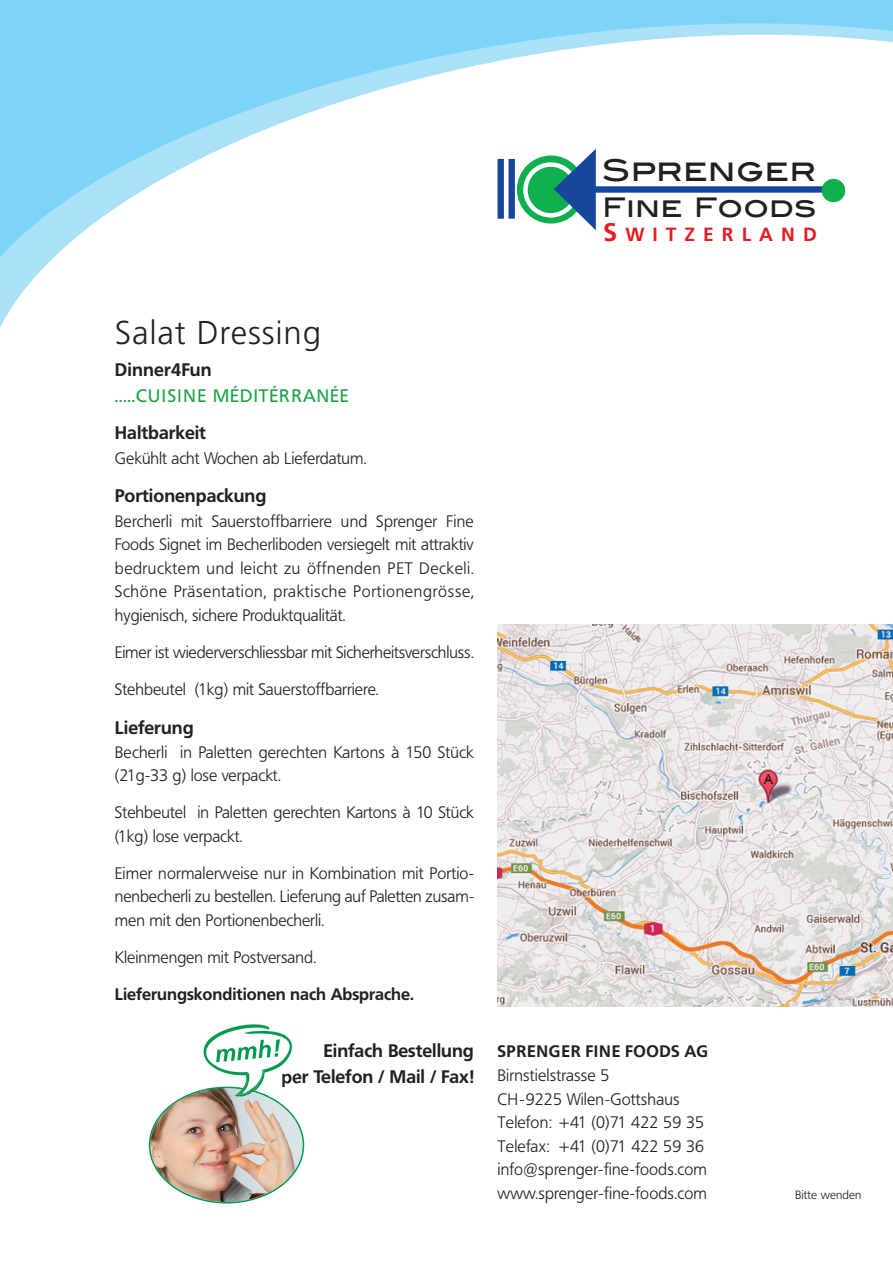
<style>
.page{position:relative;width:893px;height:1263px;background:#fff}
.page>*{position:absolute;margin:0;border:0;box-sizing:border-box;transform-origin:0 0}
.t1{font:300 33px "Frutiger CE";letter-spacing:.025em;color:#231f20}
.t2{font:30px "Blair Md ITCTT Medium";letter-spacing:.01em;color:#231f20}
.t3{font:27px "Blair Md ITCTT Medium";letter-spacing:.01em;color:#231f20}
.t4{font:700 19.2px "Frutiger CE";letter-spacing:.42em;color:#e51b21}
.t5{font:700 18px/26.1px "Frutiger BQ";color:#231f20;text-align:right}
.t6{font:18px "Frutiger BQ";letter-spacing:.05em;color:#1ba246}
.t7{font:300 16.5px/23.5px "Frutiger BQ";color:#231f20}
.t8{font:700 16.5px "Frutiger BQ";color:#231f20}
.t9{font:700 16.5px "Frutiger BQ";letter-spacing:.03em;color:#231f20}
.t10{font:300 12px "Frutiger BQ";letter-spacing:.01em;color:#231f20}
.s1{font-size:25.5px}
</style>
<div class="page">
<svg style="left:0;top:0;width:893px;height:328px"></svg>
<div style="left:517px;top:156px;width:68px;height:68px;background:#0eaf4c;border-radius:50%"></div>
<div style="left:595px;top:186px;width:229px;height:7px;background:#17479d"></div>
<div style="left:508px;top:159px;width:7px;height:60px;background:#17479d"></div>
<div style="left:497px;top:159px;width:7px;height:60px;background:#17479d"></div>
<div style="left:822px;top:179px;width:23px;height:23px;background:#0eaf4c;border-radius:50%"></div>
<svg style="left:523px;top:149px;width:73px;height:81px"></svg>
<img style="left:497px;top:624px;width:396px;height:383px">
<img style="left:149px;top:1090px;width:155px;height:113px">
<img style="left:200px;top:1024px;width:99px;height:72px">
<img style="left:282px;top:1073px;width:16px;height:14px">
<img style="left:266px;top:1090px;width:3px;height:6px">
<img style="left:206px;top:1087px;width:32px;height:3px">
<img style="left:207px;top:1088px;width:59px;height:14px">
<img style="left:216px;top:1039px;width:64px;height:23px">
<img style="left:238px;top:1070px;width:26px;height:25px">
<h2 class="t2" style="left:602px;top:153px;width:216px">Sprenger</h2>
<h3 class="t3" style="left:602px;top:192px;width:216px">Fine Foods</h3>
<p class="t4" style="left:603px;top:227px;width:215px"><span class="s1">S</span>WITZERLAND</p>
<h1 class="t1" style="left:115px;top:319px;width:208px">Salat Dressing</h1>
<p class="t5" style="left:115px;top:357px;width:98px">Dinner4Fun</p>
<p class="t6" style="left:115px;top:388px;width:236px">.....CUISINE MÉDITÉRRANÉE</p>
<p class="t5" style="left:115px;top:421px;width:93px">Haltbarkeit</p>
<p class="t7" style="left:115px;top:447px;width:253px">Gekühlt acht Wochen ab Lieferdatum.</p>
<p class="t5" style="left:115px;top:484px;width:153px">Portionenpackung</p>
<p class="t7" style="left:115px;top:511px;width:360px;text-align:justify">Bercherli mit Sauerstoffbarriere und Sprenger Fine Foods Signet im Becherliboden versiegelt mit attraktiv bedrucktem und leicht zu öffnenden PET Deckeli.<br>Schöne Präsentation, praktische Portionengrösse, hygienisch, sichere Produktqualität.</p>
<p class="t7" style="left:115px;top:642px;width:360px">Eimer ist wiederverschliessbar mit Sicherheitsverschluss.</p>
<p class="t7" style="left:115px;top:679px;width:265px">Stehbeutel (1kg) mit Sauerstoffbarriere.</p>
<p class="t5" style="left:115px;top:715px;width:80px">Lieferung</p>
<p class="t7" style="left:115px;top:742px;width:360px">Becherli in Paletten gerechten Kartons à 150 Stück (21g-33 g) lose verpackt.</p>
<p class="t7" style="left:115px;top:802px;width:360px">Stehbeutel in Paletten gerechten Kartons à 10 Stück (1kg) lose verpackt.</p>
<p class="t7" style="left:115px;top:863px;width:361px;text-align:justify">Eimer normalerweise nur in Kombination mit Portio&shy;nenbecherli zu bestellen. Lieferung auf Paletten zusam&shy;men mit den Portionenbecherli.</p>
<p class="t7" style="left:115px;top:947px;width:203px">Kleinmengen mit Postversand.</p>
<p class="t8" style="left:115px;top:987px;width:300px">Lieferungskonditionen nach Absprache.</p>
<p class="t5" style="left:281px;top:1039px;width:194px">Einfach Bestellung<br>per Telefon / Mail / Fax!</p>
<p class="t9" style="left:497px;top:1045px;width:212px">SPRENGER FINE FOODS AG</p>
<p class="t7" style="left:497px;top:1065px;width:211px">Birnstielstrasse 5<br>CH-9225 Wilen-Gottshaus<br>Telefon: +41 (0)71 422 59 35<br>Telefax: +41 (0)71 422 59 36 info@sprenger-fine-foods.com www.sprenger-fine-foods.com</p>
<p class="t10" style="left:795px;top:1189px;width:68px">Bitte wenden</p>
</div>
